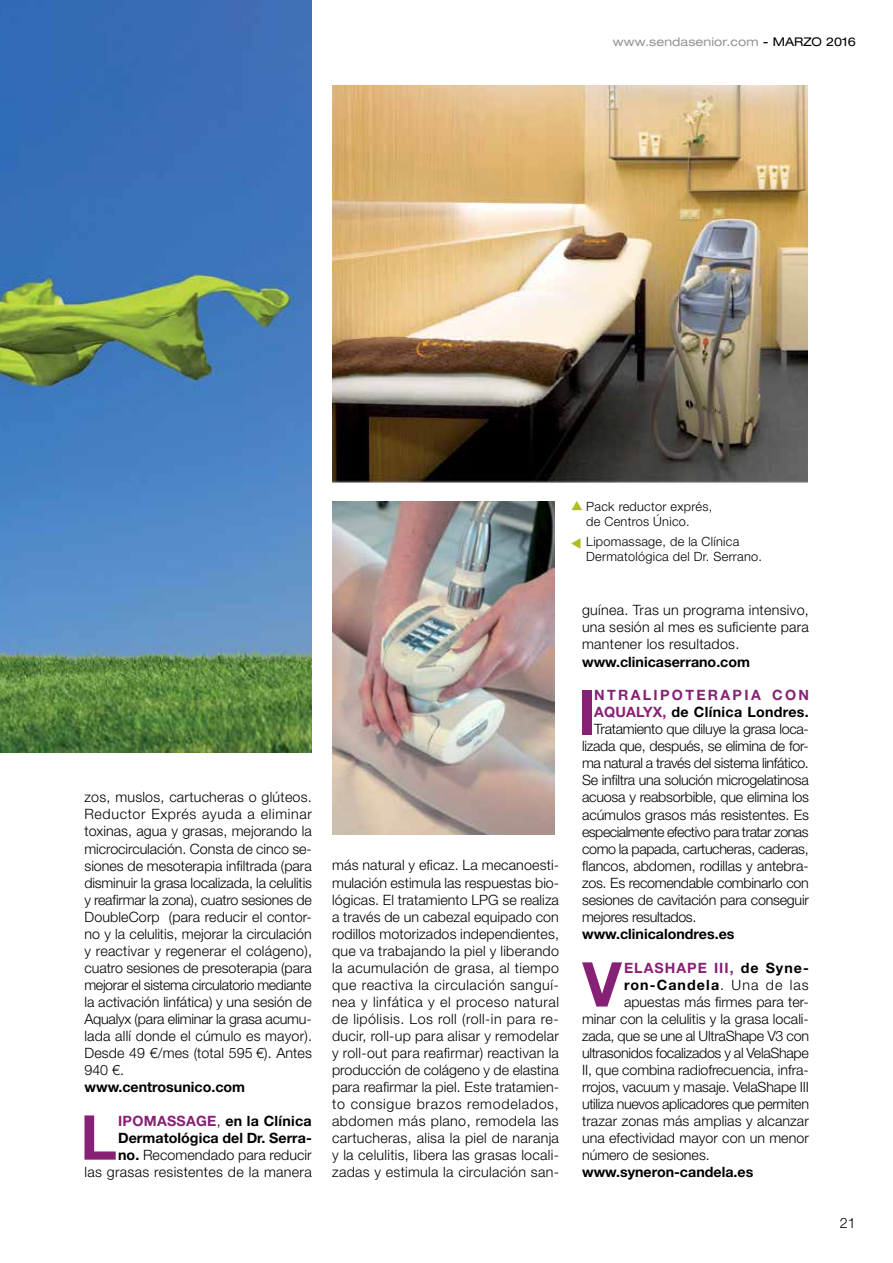
<style>
.page{position:relative;width:893px;height:1263px;background:#fff}
.page>*{position:absolute;margin:0;border:0;box-sizing:border-box;transform-origin:0 0}
.t1{font:700 61.95px "Helvetica Neue LT Std";color:#872175}
.t2{font:300 14.25px/17px "Helvetica Neue LT Std";letter-spacing:-.01em;color:#000;text-align:justify}
.t3{font:300 14.25px/17px "Helvetica Neue LT Std";letter-spacing:.02em;color:#000;text-align:right}
.t4{font:700 14.25px "Helvetica Neue LT Std";color:#000}
.t5{font:300 14.25px "Helvetica Neue LT Std";letter-spacing:-.035em;color:#000}
.t6{font:700 14.25px "Helvetica Neue LT Std";letter-spacing:.02em;color:#000}
.t7{font:700 14.25px "Helvetica Neue LT Std";letter-spacing:.075em;color:#000}
.t8{font:700 14.25px "Helvetica Neue LT Std";letter-spacing:.07em;color:#872175}
.t9{font:700 14.25px "Helvetica Neue LT Std";letter-spacing:.165em;color:#872175}
.t10{font:300 12.75px/15px "Helvetica Neue LT Std";letter-spacing:.02em;color:#000}
.t11{font:expanded 12px "Helvetica Neue LT Std";letter-spacing:.005em;color:#939598}
.s1{color:#000}
.s2{font-weight:700;color:#872175}
.s3{font-weight:700}
.s4{color:#872175}
.s5{font-weight:300}
</style>
<div class="page">
<img style="left:0;top:0;width:312px;height:753px">
<img style="left:332px;top:86px;width:475px;height:396px">
<img style="left:332px;top:502px;width:222px;height:333px">
<p class="t11" style="left:613px;top:35px;width:244px">www.sendasenior.com <span class="s1">- MARZO 2016</span></p>
<p class="t2" style="left:84px;top:789px;width:229px">zos, muslos, cartucheras o glúteos.<br>Reductor Exprés ayuda a eliminar toxinas, agua y grasas, mejorando la microcirculación. Consta de cinco se&shy;siones de mesoterapia infiltrada (para disminuir la grasa localizada, la celulitis y reafirmar la zona), cuatro sesiones de DoubleCorp (para reducir el contor&shy;no y la celulitis, mejorar la circulación y reactivar y regenerar el colágeno), cuatro sesiones de presoterapia (para mejorar el sistema circulatorio mediante la activación linfática) y una sesión de Aqualyx (para eliminar la grasa acumu&shy;lada allí donde el cúmulo es mayor).<br>Desde 49 €/mes (total 595 €). Antes 940 €.</p>
<p class="t4" style="left:84px;top:1078px;width:162px">www.centrosunico.com</p>
<h1 class="t1" style="left:80px;top:1099px;width:38px">L</h1>
<p class="t3" style="left:84px;top:1112px;width:229px"><span class="s2">IPOMASSAGE</span>, <span class="s3">en la Clínica<br>Dermatológica del Dr. Serra-<br>no.</span> Recomendado para reducir<br>las grasas resistentes de la manera</p>
<p class="t2" style="left:332px;top:857px;width:228px">más natural y eficaz. La mecanoesti&shy;mulación estimula las respuestas bio&shy;lógicas. El tratamiento LPG se realiza a través de un cabezal equipado con rodillos motorizados independientes, que va trabajando la piel y liberando la acumulación de grasa, al tiempo que reactiva la circulación sanguí&shy;nea y linfática y el proceso natural de lipólisis. Los roll (roll-in para re&shy;ducir, roll-up para alisar y remodelar y roll-out para reafirmar) reactivan la producción de colágeno y de elastina para reafirmar la piel. Este tratamien&shy;to consigue brazos remodelados, abdomen más plano, remodela las cartucheras, alisa la piel de naranja y la celulitis, libera las grasas locali&shy;zadas y estimula la circulación san-</p>
<p class="t10" style="left:586px;top:499px;width:128px">Pack reductor exprés, de Centros Único.</p>
<p class="t10" style="left:586px;top:533px;width:177px">Lipomassage, de la Clínica<br>Dermatológica del Dr. Serrano.</p>
<p class="t2" style="left:582px;top:602px;width:228px">guínea. Tras un programa intensivo, una sesión al mes es suficiente para mantener los resultados.</p>
<p class="t4" style="left:582px;top:653px;width:170px">www.clinicaserrano.com</p>
<h1 class="t1" style="left:578px;top:674px;width:20px">I</h1>
<p class="t9" style="left:594px;top:686px;width:216px">NTRALIPOTERAPIA CON</p>
<p class="t6" style="left:594px;top:703px;width:216px"><span class="s4">AQUALYX,</span> de Clínica Londres.</p>
<p class="t2" style="left:594px;top:720px;width:216px">Tratamiento que diluye la grasa loca-</p>
<p class="t2" style="left:582px;top:738px;width:228px">lizada que, después, se elimina de for-</p>
<p class="t2" style="left:582px;top:755px;width:228px">ma natural a través del sistema linfático.</p>
<p class="t2" style="left:582px;top:772px;width:228px">Se infiltra una solución microgelatinosa</p>
<p class="t2" style="left:582px;top:789px;width:228px">acuosa y reabsorbible, que elimina los</p>
<p class="t2" style="left:582px;top:806px;width:228px">acúmulos grasos más resistentes. Es</p>
<p class="t5" style="left:582px;top:823px;width:228px">especialmente efectivo para tratar zonas</p>
<p class="t2" style="left:582px;top:840px;width:228px">como la papada, cartucheras, caderas,</p>
<p class="t2" style="left:582px;top:857px;width:228px">flancos, abdomen, rodillas y antebra-</p>
<p class="t2" style="left:582px;top:874px;width:228px">zos. Es recomendable combinarlo con</p>
<p class="t2" style="left:582px;top:891px;width:228px">sesiones de cavitación para conseguir</p>
<p class="t2" style="left:582px;top:908px;width:116px">mejores resultados.</p>
<p class="t4" style="left:582px;top:925px;width:154px">www.clinicalondres.es</p>
<h1 class="t1" style="left:583px;top:946px;width:40px">V</h1>
<p class="t8" style="left:624px;top:959px;width:186px">ELASHAPE III, <span class="s1">de Syne-</span></p>
<p class="t7" style="left:624px;top:976px;width:186px">ron-Candela<span class="s5">. Una de las</span></p>
<p class="t2" style="left:624px;top:993px;width:186px">apuestas más firmes para ter-</p>
<p class="t2" style="left:582px;top:1010px;width:228px">minar con la celulitis y la grasa locali-</p>
<p class="t2" style="left:582px;top:1027px;width:228px">zada, que se une al UltraShape V3 con</p>
<p class="t2" style="left:582px;top:1044px;width:228px">ultrasonidos focalizados y al VelaShape</p>
<p class="t2" style="left:582px;top:1061px;width:228px">II, que combina radiofrecuencia, infra-</p>
<p class="t2" style="left:582px;top:1078px;width:228px">rrojos, vacuum y masaje. VelaShape III</p>
<p class="t2" style="left:582px;top:1095px;width:228px">utiliza nuevos aplicadores que permiten</p>
<p class="t2" style="left:582px;top:1112px;width:228px">trazar zonas más amplias y alcanzar</p>
<p class="t2" style="left:582px;top:1129px;width:228px">una efectividad mayor con un menor</p>
<p class="t2" style="left:582px;top:1146px;width:129px">número de sesiones.</p>
<p class="t4" style="left:582px;top:1163px;width:173px">www.syneron-candela.es</p>
<p class="t2" style="left:840px;top:1214px;width:17px">21</p>
</div>
